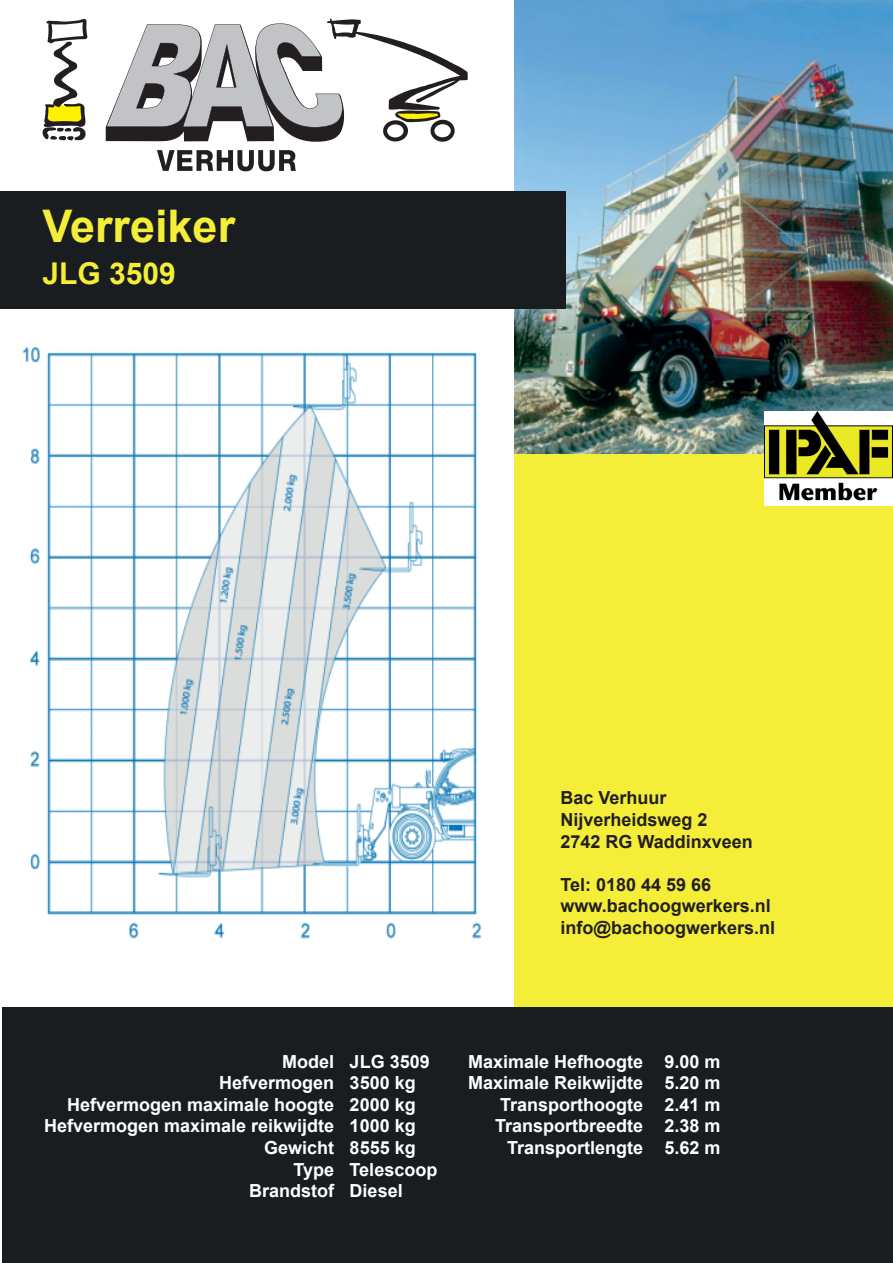
<style>
.page{position:relative;width:893px;height:1263px;background:#fff}
.page>*{position:absolute;margin:0;border:0;box-sizing:border-box;transform-origin:0 0}
.t1{font:700 45px "Arial";color:#f5ee39}
.t2{font:700 30px "Arial";color:#f5ee39}
.t3{font:700 18px/21.6px "Arial";color:#fff;text-align:right}
.t4{font:700 18px/21.6px "Arial";color:#231f20}
</style>
<div class="page">
<img style="left:514px;top:0;width:379px;height:454px">
<div style="left:514px;top:454px;width:379px;height:580px;background:#f5ee39"></div>
<div style="left:3px;top:1008px;width:890px;height:255px;background:#191d20"></div>
<div style="left:0;top:191px;width:565px;height:117px;background:#191d20"></div>
<img style="left:765px;top:412px;width:127px;height:93px">
<svg style="left:43px;top:19px;width:44px;height:121px"></svg>
<svg style="left:106px;top:18px;width:362px;height:124px"></svg>
<svg style="left:157px;top:150px;width:139px;height:21px"></svg>
<img style="left:22px;top:346px;width:460px;height:593px">
<h1 class="t1" style="left:43px;top:194px;width:194px">Verreiker</h1>
<h2 class="t2" style="left:43px;top:252px;width:135px">JLG 3509</h2>
<p class="t4" style="left:561px;top:787px;width:194px">Bac Verhuur<br>Nijverheidsweg 2<br>2742 RG Waddinxveen</p>
<p class="t4" style="left:561px;top:874px;width:216px">Tel: 0180 44 59 66 www.bachoogwerkers.nl info@bachoogwerkers.nl</p>
<p class="t3" style="left:44px;top:1050px;width:292px">Model<br>Hefvermogen<br>Hefvermogen maximale hoogte<br>Hefvermogen maximale reikwijdte<br>Gewicht<br>Type<br>Brandstof</p>
<p class="t3" style="left:350px;top:1050px;width:89px;text-align:left">JLG 3509<br>3500 kg<br>2000 kg<br>1000 kg<br>8555 kg<br>Telescoop<br>Diesel</p>
<p class="t3" style="left:468px;top:1050px;width:177px">Maximale Hefhoogte<br>Maximale Reikwijdte<br>Transporthoogte<br>Transportbreedte<br>Transportlengte</p>
<p class="t3" style="left:664px;top:1050px;width:58px;text-align:justify">9.00 m 5.20 m 2.41 m 2.38 m 5.62 m</p>
</div>
